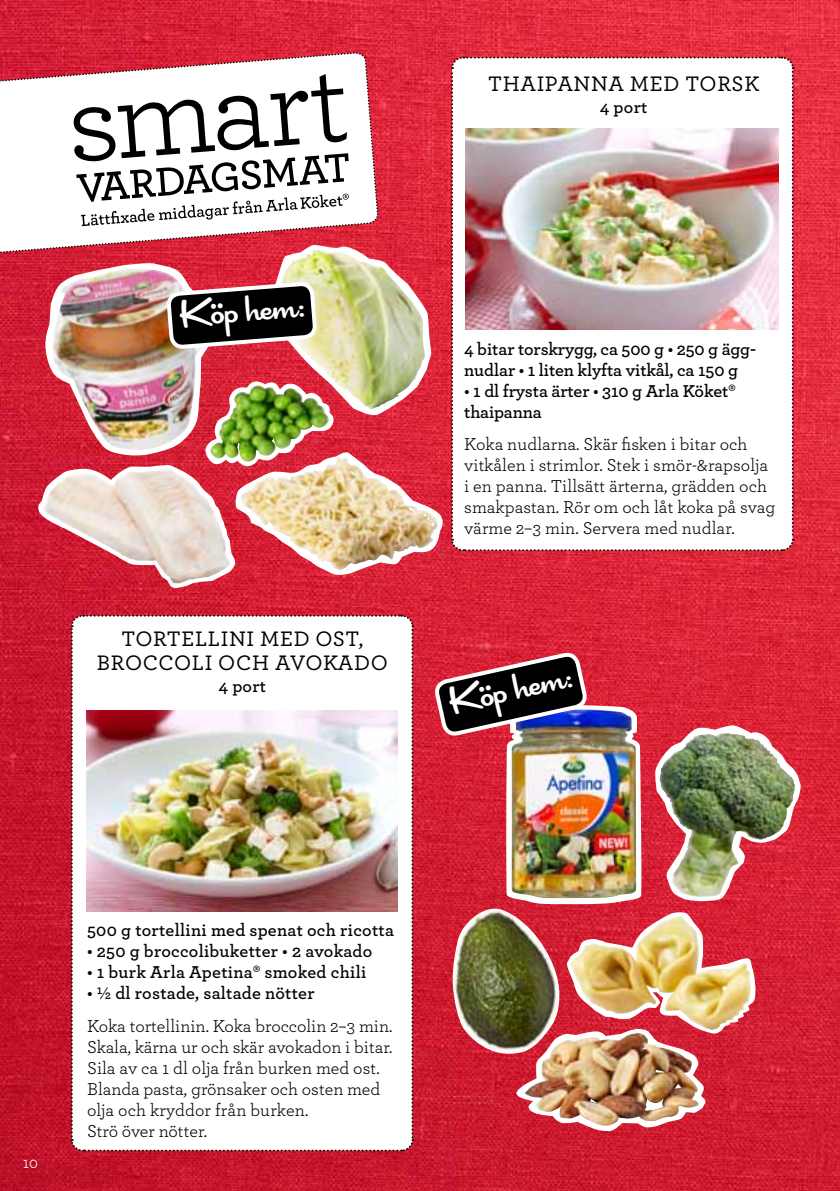
<style>
.page{position:relative;width:840px;height:1191px;background:#fff}
.page>*{position:absolute;margin:0;border:0;box-sizing:border-box;transform-origin:0 0}
.t1{font:40px "Cocktail Shaker";color:#fff}
.t2{font:500 22px/24px "Archer";letter-spacing:.205em;color:#000;text-align:center}
.t3{font:500 22px "Archer";letter-spacing:.24em;color:#000}
.t4{font:18px/21px "Archer";color:#000}
.t5{font:600 18px/21px "Archer";letter-spacing:.005em;color:#000}
.t6{font:16.4px "Archer";color:#fff}
</style>
<div class="page">
<img style="left:0;top:0;width:839px;height:1191px">
<svg style="left:0;top:51px;width:379px;height:206px"></svg>
<svg style="left:70px;top:614px;width:344px;height:538px"></svg>
<img style="left:86px;top:710px;width:311px;height:201px">
<img style="left:653px;top:725px;width:147px;height:176px">
<img style="left:659px;top:732px;width:68px;height:70px">
<img style="left:514px;top:911px;width:243px;height:220px">
<img style="left:524px;top:1033px;width:174px;height:92px">
<img style="left:451px;top:908px;width:116px;height:152px">
<img style="left:434px;top:627px;width:209px;height:278px">
<img style="left:36px;top:56px;width:758px;height:532px">
<h1 class="t1" style="left:177px;top:292px;width:126px;rotate:-5deg">Köp hem:</h1>
<p class="t3" style="left:488px;top:68px;width:269px">THAIPANNA MED TORSK</p>
<p class="t5" style="left:599px;top:95px;width:49px">4 port</p>
<p class="t5" style="left:464px;top:337px;width:293px">4 bitar torskrygg, ca 500 g • 250 g ägg&shy;nudlar • 1 liten klyfta vitkål, ca 150 g</p>
<p class="t5" style="left:464px;top:379px;width:273px">• 1 dl frysta ärter • 310 g Arla Köket® thaipanna</p>
<p class="t4" style="left:464px;top:433px;width:313px">Koka nudlarna. Skär fisken i bitar och vitkålen i strimlor. Stek i smör-&amp;rapsolja i en panna. Tillsätt ärterna, grädden och smakpastan. Rör om och låt koka på svag värme 2–3 min. Servera med nudlar.</p>
<p class="t2" style="left:97px;top:626px;width:292px">TORTELLINI MED OST,<br>BROCCOLI OCH AVOKADO</p>
<p class="t5" style="left:218px;top:675px;width:49px">4 port</p>
<h1 class="t1" style="left:444px;top:680px;width:126px;rotate:-13deg">Köp hem:</h1>
<p class="t6" style="left:23px;top:1151px;width:17px">10</p>
<p class="t5" style="left:87px;top:918px;width:308px">500 g tortellini med spenat och ricotta</p>
<p class="t5" style="left:87px;top:939px;width:286px">• 250 g broccolibuketter • 2 avokado</p>
<p class="t5" style="left:87px;top:960px;width:281px">• 1 burk Arla Apetina® smoked chili</p>
<p class="t5" style="left:87px;top:981px;width:229px">• ½ dl rostade, saltade nötter</p>
<p class="t4" style="left:87px;top:1014px;width:307px">Koka tortellinin. Koka broccolin 2–3 min.<br>Skala, kärna ur och skär avokadon i bitar.<br>Sila av ca 1 dl olja från burken med ost.<br>Blanda pasta, grönsaker och osten med olja och kryddor från burken.<br>Strö över nötter.</p>
</div>
